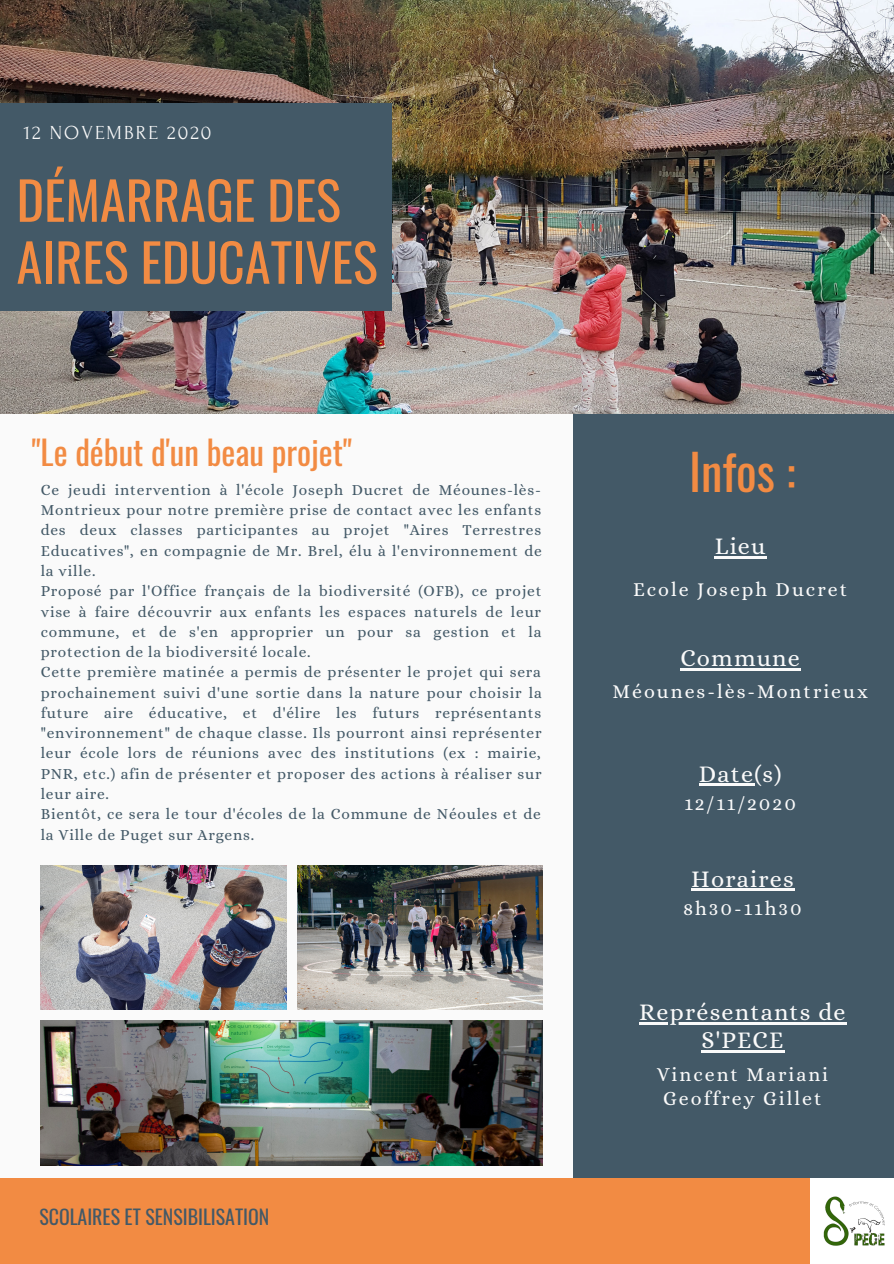
<style>
.page{position:relative;width:894px;height:1264px;background:#fff}
.page>*{position:absolute;margin:0;border:0;box-sizing:border-box;transform-origin:0 0}
.t1{font:52.35px/61.9px "Oswald";color:#f28b43}
.t2{font:48.6px "Oswald";color:#f28b43}
.t3{font:33.15px "Oswald";color:#f28b43}
.t4{font:24px/28.2px "Alice";letter-spacing:.05em;color:#fafafa;text-align:center}
.t5{font:19.8px/23.7px "Alice";letter-spacing:.1em;color:#fafafa;text-align:center}
.t6{font:19.8px "Oswald";color:#435967}
.t7{font:19.8px "Forum";letter-spacing:.1em;color:#fafafa}
.t8{font:15.45px/20.2px "Alice";letter-spacing:.05em;color:#435967}
</style>
<div class="page">
<div style="left:0;top:0;width:893px;height:1263px;background:#fafafa"></div>
<img style="left:0;top:0;width:893px;height:413px">
<div style="left:0;top:103px;width:391px;height:207px;background:#435967"></div>
<div style="left:573px;top:414px;width:320px;height:771px;background:#435967"></div>
<div style="left:0;top:1178px;width:893px;height:85px;background:#f28b43"></div>
<img style="left:810px;top:1178px;width:83px;height:85px">
<hr style="left:714px;top:556px;width:52px;height:2px;background:#fafafa">
<hr style="left:680px;top:668px;width:120px;height:2px;background:#fafafa">
<hr style="left:698px;top:783px;width:56px;height:3px;background:#fafafa">
<hr style="left:639px;top:1022px;width:207px;height:2px;background:#fafafa">
<hr style="left:701px;top:1050px;width:83px;height:2px;background:#fafafa">
<hr style="left:691px;top:888px;width:103px;height:3px;background:#fafafa">
<img style="left:41px;top:865px;width:245px;height:144px">
<img style="left:297px;top:865px;width:245px;height:144px">
<img style="left:41px;top:1020px;width:501px;height:145px">
<p class="t7" style="left:24px;top:122px;width:189px">12 NOVEMBRE 2020</p>
<h1 class="t1" style="left:17px;top:167px;width:362px">DÉMARRAGE DES<br>AIRES EDUCATIVES</h1>
<h3 class="t3" style="left:32px;top:426px;width:321px">"Le début d'un beau projet"</h3>
<p class="t8" style="left:41px;top:479px;width:502px">Ce jeudi intervention à l'école Joseph Ducret de Méounes-lès-Montrieux pour notre première prise de contact avec les enfants des deux classes participantes au projet "Aires Terrestres Educatives", en compagnie de Mr. Brel, élu à l'environnement de la ville.<br>Proposé par l'Office français de la biodiversité (OFB), ce projet vise à faire découvrir aux enfants les espaces naturels de leur commune, et de s'en approprier un pour sa gestion et la protection de la biodiversité locale.<br>Cette première matinée a permis de présenter le projet qui sera prochainement suivi d'une sortie dans la nature pour choisir la future aire éducative, et d'élire les futurs représentants "environnement" de chaque classe. Ils pourront ainsi représenter leur école lors de réunions avec des institutions (ex : mairie, PNR, etc.) afin de présenter et proposer des actions à réaliser sur leur aire.<br>Bientôt, ce sera le tour d'écoles de la Commune de Néoules et de la Ville de Puget sur Argens.</p>
<p class="t6" style="left:39px;top:1201px;width:231px">SCOLAIRES ET SENSIBILISATION</p>
<h2 class="t2" style="left:688px;top:434px;width:108px">Infos :</h2>
<h3 class="t4" style="left:714px;top:532px;width:52px">Lieu</h3>
<p class="t5" style="left:633px;top:577px;width:216px">Ecole Joseph Ducret</p>
<h3 class="t4" style="left:680px;top:643px;width:121px">Commune</h3>
<p class="t5" style="left:612px;top:679px;width:257px">Méounes-lès-Montrieux</p>
<h3 class="t4" style="left:698px;top:759px;width:84px">Date(s)</h3>
<p class="t5" style="left:684px;top:791px;width:113px">12/11/2020</p>
<h3 class="t4" style="left:691px;top:864px;width:104px">Horaires</h3>
<p class="t5" style="left:682px;top:896px;width:120px">8h30-11h30</p>
<h3 class="t4" style="left:639px;top:998px;width:208px">Représentants de<br>S'PECE</h3>
<p class="t5" style="left:656px;top:1062px;width:173px">Vincent Mariani<br>Geoffrey Gillet</p>
</div>
